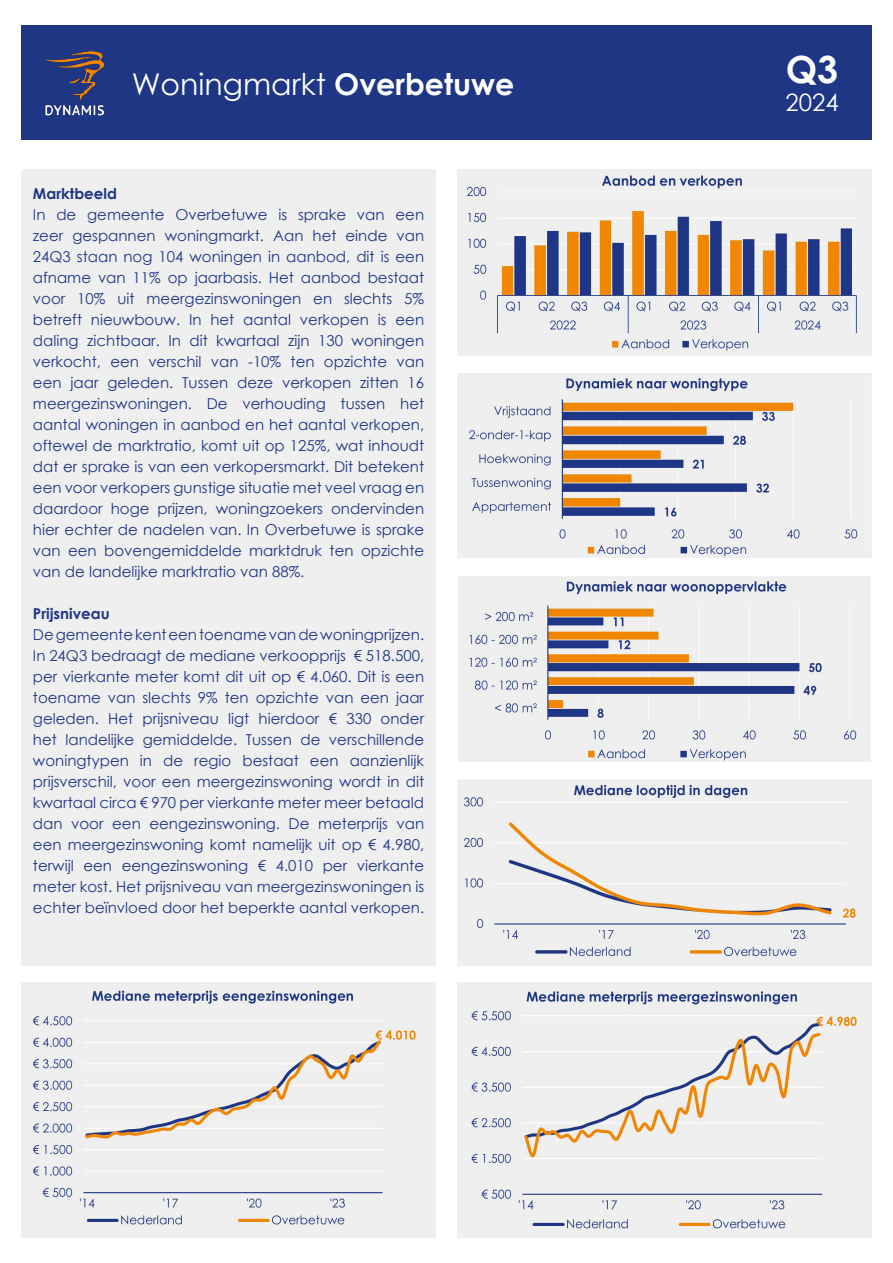
<style>
.page{position:relative;width:893px;height:1263px;background:#fff}
.page>*{position:absolute;margin:0;border:0;box-sizing:border-box;transform-origin:0 0}
.t1{font:700 37.5px "Century Gothic";color:#fff}
.t2{font:30px "Century Gothic";color:#fff}
.t3{font:24px "Century Gothic";color:#fff}
.t4{font:15px/21px "Century Gothic";color:#1f3685;text-align:justify}
.t5{font:700 15px "Century Gothic";color:#1f3685}
.s1{font-weight:700}
</style>
<div class="page">
<img style="left:457px;top:169px;width:415px;height:186px">
<div style="left:21px;top:26px;width:851px;height:114px;background:#1f3685"></div>
<div style="left:21px;top:169px;width:415px;height:796px;background:#efefef"></div>
<img style="left:457px;top:373px;width:415px;height:185px">
<img style="left:458px;top:576px;width:413px;height:186px">
<img style="left:457px;top:779px;width:415px;height:186px">
<img style="left:21px;top:982px;width:415px;height:255px">
<img style="left:457px;top:982px;width:415px;height:255px">
<img style="left:45px;top:51px;width:59px;height:65px">
<p class="t2" style="left:132px;top:63px;width:384px">Woningmarkt <span class="s1">Overbetuwe</span></p>
<p class="t5" style="left:33px;top:182px;width:85px">Marktbeeld</p>
<p class="t4" style="left:33px;top:204px;width:393px">In de gemeente Overbetuwe is sprake van een zeer gespannen woningmarkt. Aan het einde van 24Q3 staan nog 104 woningen in aanbod, dit is een afname van 11% op jaarbasis. Het aanbod bestaat voor 10% uit meergezinswoningen en slechts 5% betreft nieuwbouw. In het aantal verkopen is een daling zichtbaar. In dit kwartaal zijn 130 woningen verkocht, een verschil van -10% ten opzichte van een jaar geleden. Tussen deze verkopen zitten 16 meergezinswoningen. De verhouding tussen het aantal woningen in aanbod en het aantal verkopen, oftewel de marktratio, komt uit op 125%, wat inhoudt dat er sprake is van een verkopersmarkt. Dit betekent een voor verkopers gunstige situatie met veel vraag en daardoor hoge prijzen, woningzoekers ondervinden hier echter de nadelen van. In Overbetuwe is sprake van een bovengemiddelde marktdruk ten opzichte van de landelijke marktratio van 88%.</p>
<p class="t5" style="left:33px;top:602px;width:78px">Prijsniveau</p>
<p class="t4" style="left:33px;top:624px;width:393px">De gemeente kent een toename van de woningprijzen.<br>In 24Q3 bedraagt de mediane verkoopprijs € 518.500, per vierkante meter komt dit uit op € 4.060. Dit is een toename van slechts 9% ten opzichte van een jaar geleden. Het prijsniveau ligt hierdoor € 330 onder het landelijke gemiddelde. Tussen de verschillende woningtypen in de regio bestaat een aanzienlijk prijsverschil, voor een meergezinswoning wordt in dit kwartaal circa € 970 per vierkante meter meer betaald dan voor een eengezinswoning. De meterprijs van een meergezinswoning komt namelijk uit op € 4.980, terwijl een eengezinswoning € 4.010 per vierkante meter kost. Het prijsniveau van meergezinswoningen is echter beïnvloed door het beperkte aantal verkopen.</p>
<p class="t1" style="left:786px;top:41px;width:54px">Q3</p>
<p class="t3" style="left:785px;top:86px;width:55px">2024</p>
</div>
